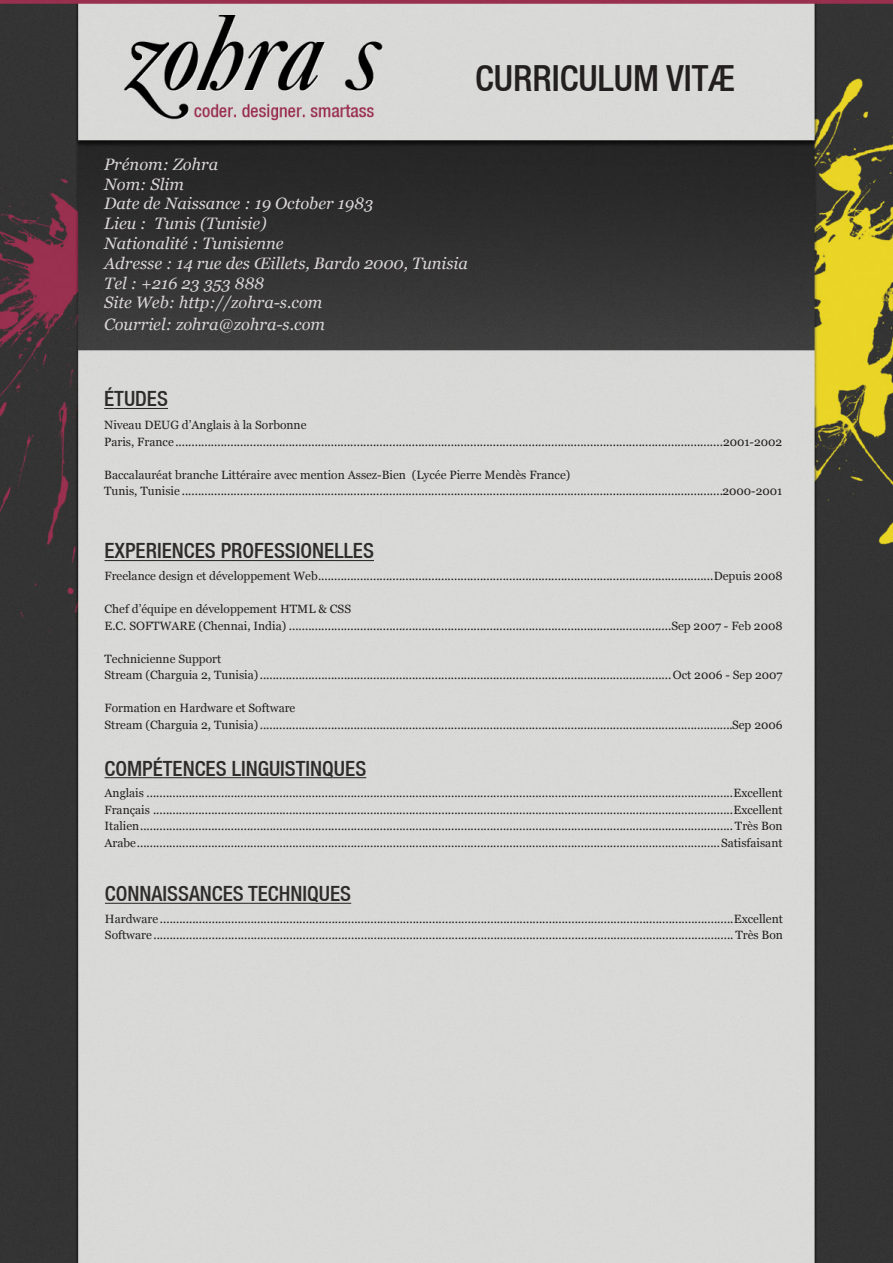
<style>
.page{position:relative;width:893px;height:1263px;background:#fff}
.page>*{position:absolute;margin:0;border:0;box-sizing:border-box;transform-origin:0 0}
.t1{font:500 condensed 36px "Helvetica Neue LT";color:#231f20}
.t2{font:500 condensed 21px "Helvetica Neue LT";color:#2d2b2b}
.t3{font:italic 16.5px "Georgia";color:#dbd6d7}
.t4{font:12px "Georgia";color:#231f20}
</style>
<div class="page">
<img style="left:0;top:0;width:893px;height:1263px">
<hr style="left:114px;top:408px;width:54px;height:1px;background:#2d2b2b">
<hr style="left:105px;top:560px;width:269px;height:1px;background:#2d2b2b">
<hr style="left:105px;top:777px;width:48px;height:1px;background:#2d2b2b">
<hr style="left:163px;top:777px;width:203px;height:1px;background:#2d2b2b">
<hr style="left:105px;top:903px;width:246px;height:1px;background:#2d2b2b">
<p class="t1" style="left:475px;top:57px;width:261px">CURRICULUM VITÆ</p>
<p class="t3" style="left:104px;top:155px;width:116px">Prénom: Zohra</p>
<p class="t3" style="left:104px;top:175px;width:81px">Nom: Slim</p>
<p class="t3" style="left:104px;top:194px;width:270px">Date de Naissance : 19 October 1983</p>
<p class="t3" style="left:104px;top:214px;width:164px">Lieu : Tunis (Tunisie)</p>
<p class="t3" style="left:104px;top:234px;width:181px">Nationalité : Tunisienne</p>
<p class="t3" style="left:104px;top:254px;width:365px">Adresse : 14 rue des Œillets, Bardo 2000, Tunisia</p>
<p class="t3" style="left:104px;top:274px;width:161px">Tel : +216 23 353 888</p>
<p class="t3" style="left:104px;top:293px;width:220px">Site Web: http://zohra-s.com</p>
<p class="t3" style="left:104px;top:315px;width:222px">Courriel: zohra@zohra-s.com</p>
<p class="t2" style="left:104px;top:386px;width:65px">ÉTUDES</p>
<p class="t4" style="left:104px;top:418px;width:204px">Niveau DEUG d’Anglais à la Sorbonne</p>
<p class="t4" style="left:104px;top:435px;width:680px">Paris, France .........................................................................................................................................................................2001-2002</p>
<p class="t4" style="left:104px;top:468px;width:468px">Baccalauréat branche Littéraire avec mention Assez-Bien (Lycée Pierre Mendès France)</p>
<p class="t4" style="left:104px;top:484px;width:680px">Tunis, Tunisie .......................................................................................................................................................................2000-2001</p>
<p class="t2" style="left:105px;top:538px;width:271px">EXPERIENCES PROFESSIONELLES</p>
<p class="t4" style="left:105px;top:569px;width:679px">Freelance design et développement Web..........................................................................................................................Depuis 2008</p>
<p class="t4" style="left:105px;top:602px;width:248px">Chef d’équipe en développement HTML &amp; CSS</p>
<p class="t4" style="left:105px;top:619px;width:679px">E.C. SOFTWARE (Chennai, India) ......................................................................................................................Sep 2007 - Feb 2008</p>
<p class="t4" style="left:105px;top:652px;width:118px">Technicienne Support</p>
<p class="t4" style="left:105px;top:668px;width:679px">Stream (Charguia 2, Tunisia)...............................................................................................................................Oct 2006 - Sep 2007</p>
<p class="t4" style="left:105px;top:701px;width:192px">Formation en Hardware et Software</p>
<p class="t4" style="left:105px;top:718px;width:680px">Stream (Charguia 2, Tunisia)..................................................................................................................................................Sep 2006</p>
<p class="t2" style="left:105px;top:756px;width:263px">COMPÉTENCES LINGUISTINQUES</p>
<p class="t4" style="left:105px;top:786px;width:679px">Anglais .....................................................................................................................................................................................Excellent</p>
<p class="t4" style="left:105px;top:803px;width:679px">Français ...................................................................................................................................................................................Excellent</p>
<p class="t4" style="left:105px;top:819px;width:680px">Italien....................................................................................................................................................................................... Très Bon</p>
<p class="t4" style="left:105px;top:836px;width:679px">Arabe....................................................................................................................................................................................Satisfaisant</p>
<p class="t2" style="left:105px;top:881px;width:248px">CONNAISSANCES TECHNIQUES</p>
<p class="t4" style="left:105px;top:912px;width:679px">Hardware .................................................................................................................................................................................Excellent</p>
<p class="t4" style="left:105px;top:928px;width:680px">Software ................................................................................................................................................................................... Très Bon</p>
</div>
